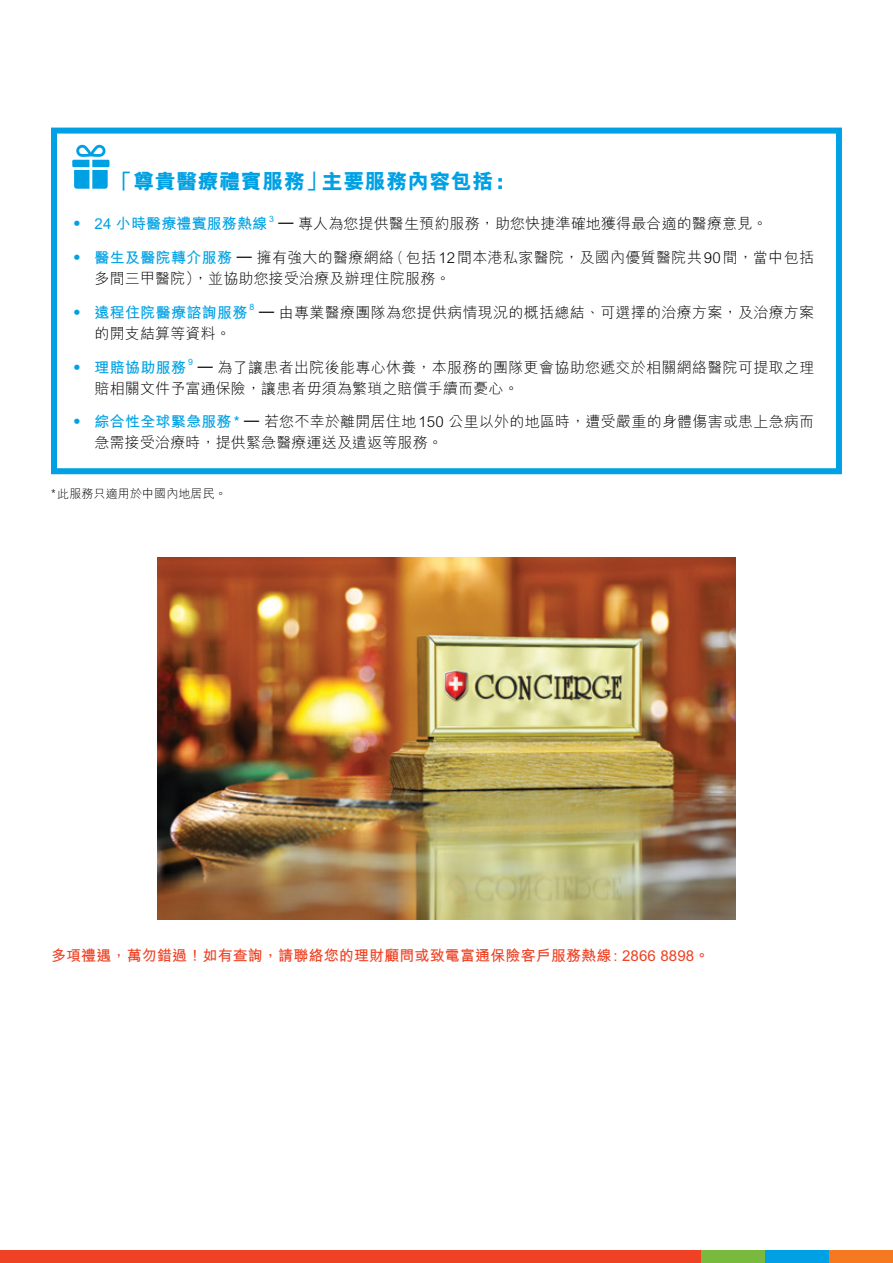
<style>
.page{position:relative;width:893px;height:1263px;background:#fff}
.page>*{position:absolute;margin:0;border:0;box-sizing:border-box;transform-origin:0 0}
.t1{font:800 21px "M Hei HK";letter-spacing:.025em;color:#00a1e4}
.t2{font:300 15px/21px "M Hei HK";letter-spacing:.015em;color:#000}
.t3{font:700 15px "M Hei HK";letter-spacing:.01em;color:#ef4123}
.t4{font:700 15px "M Hei HK";letter-spacing:.02em;color:#00a1e4}
.t5{font:300 12px "M Hei HK";letter-spacing:.01em;color:#000}
.t6{font:700 8.7px "M Hei HK";color:#00a1e4}
.s1{font-weight:300}
.s2{color:#00a1e4}
.s3{font-weight:700;color:#00a1e4}
</style>
<div class="page">
<div style="left:51px;top:128px;width:791px;height:346px;border:6px solid #00a1e4"></div>
<div style="left:0;top:1250px;width:701px;height:13px;background:#ef4123"></div>
<div style="left:701px;top:1250px;width:64px;height:13px;background:#79b93e"></div>
<div style="left:765px;top:1250px;width:64px;height:13px;background:#00a1e4"></div>
<div style="left:829px;top:1250px;width:64px;height:13px;background:#f47920"></div>
<svg style="left:72px;top:145px;width:37px;height:44px"></svg>
<img style="left:157px;top:557px;width:579px;height:362px">
<h1 class="t1" style="left:112px;top:167px;width:393px">「尊貴醫療禮賓服務」主要服務內容包括:</h1>
<p class="t4" style="left:70px;top:213px;width:199px"><span class="s1">•</span> 24 小時醫療禮賓服務熱線</p>
<p class="t6" style="left:269px;top:212px;width:6px">3</p>
<p class="t2" style="left:279px;top:213px;width:490px">– 專人為您提供醫生預約服務，助您快捷準確地獲得最合適的醫療意見。</p>
<p class="t2" style="left:95px;top:246px;width:721px;text-indent:-25px"><span class="s2">•</span> <span class="s3">醫生及醫院轉介服務</span> – 擁有強大的醫療網絡(包括12間本港私家醫院，及國內優質醫院共90間，當中包括多間三甲醫院），並協助您接受治療及辦理住院服務。</p>
<p class="t4" style="left:70px;top:301px;width:179px"><span class="s1">•</span> 遠程住院醫療諮詢服務</p>
<p class="t6" style="left:250px;top:301px;width:6px">8</p>
<p class="t2" style="left:259px;top:301px;width:557px">– 由專業醫療團隊為您提供病情現況的概括總結、可選擇的治療方案，及治療方案</p>
<p class="t2" style="left:95px;top:322px;width:138px">的開支結算等資料。</p>
<p class="t4" style="left:70px;top:356px;width:118px"><span class="s1">•</span> 理賠協助服務</p>
<p class="t6" style="left:188px;top:356px;width:6px">9</p>
<p class="t2" style="left:95px;top:356px;width:721px;text-indent:103px">– 為了讓患者出院後能專心休養，本服務的團隊更會協助您遞交於相關網絡醫院可提取之理賠相關文件予富通保險，讓患者毋須為繁瑣之賠償手續而憂心。</p>
<p class="t2" style="left:95px;top:411px;width:721px;text-indent:-25px"><span class="s2">•</span> <span class="s3">綜合性全球緊急服務*</span> – 若您不幸於離開居住地150 公里以外的地區時，遭受嚴重的身體傷害或患上急病而急需接受治療時，提供緊急醫療運送及遣返等服務。</p>
<p class="t5" style="left:51px;top:486px;width:177px">*此服務只適用於中國內地居民。</p>
<p class="t3" style="left:51px;top:945px;width:660px">多項禮遇，萬勿錯過！如有查詢，請聯絡您的理財顧問或致電富通保險客戶服務熱線: 2866 8898。</p>
</div>
